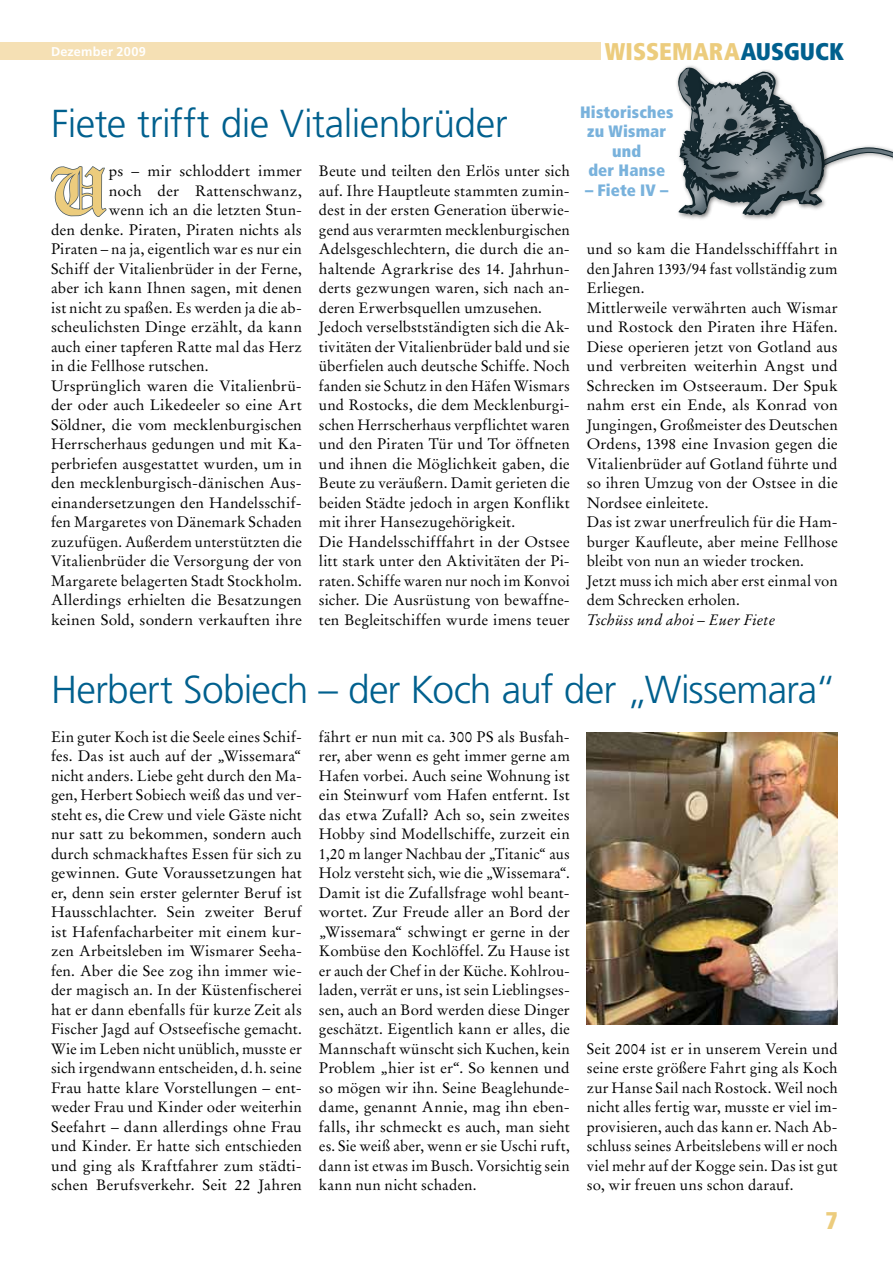
<style>
.page{position:relative;width:893px;height:1263px;background:#fff}
.page>*{position:absolute;margin:0;border:0;box-sizing:border-box;transform-origin:0 0}
.t1{font:300 73.05px "Cloister Black";color:#eccc7d}
.t2{font:300 39px "Frutiger";letter-spacing:-.015em;color:#00608e}
.t3{font:900 condensed 24.15px "Frutiger";letter-spacing:.005em;color:#eccc7d}
.t4{font:900 condensed 16.5px/19.5px "Frutiger";letter-spacing:.01em;color:#79b2dc;text-align:center}
.t5{font:15px/19.5px "Stempel Garamond";letter-spacing:.005em;color:#000;text-align:justify}
.t6{font:italic 15px "Stempel Garamond";letter-spacing:.005em;color:#000}
.t7{font:700 12.75px "Frutiger";letter-spacing:.015em;color:#fff}
.s1{color:#00608e}
</style>
<div class="page">
<div style="left:0;top:43px;width:600px;height:17px;background:#f5e0b4"></div>
<svg style="left:50px;top:166px;width:57px;height:51px"></svg>
<svg style="left:676px;top:65px;width:217px;height:155px"></svg>
<img style="left:587px;top:732px;width:251px;height:293px">
<p class="t7" style="left:51px;top:44px;width:96px">Dezember 2009</p>
<h3 class="t3" style="left:605px;top:36px;width:241px">Wissemara<span class="s1">Ausguck</span></h3>
<h2 class="t2" style="left:51px;top:102px;width:458px">Fiete trifft die Vitalienbrüder</h2>
<p class="t5" style="left:319px;top:161px;width:252px;text-align:left">Beute und teilten den Erlös unter sich auf. Ihre Hauptleute stammten zumin&shy;dest in der ersten Generation überwie&shy;gend aus verarmten mecklenburgischen Adelsgeschlechtern, die durch die an&shy;haltende Agrarkrise des 14. Jahrhun&shy;derts gezwungen waren, sich nach an&shy;deren Erwerbsquellen umzusehen.<br>Jedoch verselbstständigten sich die Ak&shy;tivitäten der Vitalienbrüder bald und sie überfielen auch deutsche Schiffe. Noch fanden sie Schutz in den Häfen Wismars und Rostocks, die dem Mecklenburgi&shy;schen Herrscherhaus verpflichtet waren und den Piraten Tür und Tor öffneten und ihnen die Möglichkeit gaben, die Beute zu veräußern. Damit gerieten die beiden Städte jedoch in argen Konflikt mit ihrer Hansezugehörigkeit.<br>Die Handelsschifffahrt in der Ostsee litt stark unter den Aktivitäten der Pi&shy;raten. Schiffe waren nur noch im Konvoi sicher. Die Ausrüstung von bewaffne&shy;ten Begleitschiffen wurde imens teuer</p>
<h1 class="t1" style="left:51px;top:155px;width:59px">U</h1>
<p class="t5" style="left:109px;top:161px;width:194px">ps – mir schloddert immer</p>
<p class="t5" style="left:109px;top:181px;width:194px">noch der Rattenschwanz,</p>
<p class="t5" style="left:109px;top:200px;width:194px">wenn ich an die letzten Stun-</p>
<p class="t5" style="left:51px;top:220px;width:252px">den denke. Piraten, Piraten nichts als</p>
<p class="t5" style="left:51px;top:239px;width:252px">Piraten – na ja, eigentlich war es nur ein</p>
<p class="t5" style="left:51px;top:259px;width:252px">Schiff der Vitalienbrüder in der Ferne,</p>
<p class="t5" style="left:51px;top:278px;width:252px">aber ich kann Ihnen sagen, mit denen</p>
<p class="t5" style="left:51px;top:298px;width:252px">ist nicht zu spaßen. Es werden ja die ab-</p>
<p class="t5" style="left:51px;top:317px;width:252px">scheulichsten Dinge erzählt, da kann</p>
<p class="t5" style="left:51px;top:337px;width:252px">auch einer tapferen Ratte mal das Herz</p>
<p class="t5" style="left:51px;top:356px;width:159px">in die Fellhose rutschen.</p>
<p class="t5" style="left:51px;top:376px;width:252px">Ursprünglich waren die Vitalienbrü-</p>
<p class="t5" style="left:51px;top:395px;width:252px">der oder auch Likedeeler so eine Art</p>
<p class="t5" style="left:51px;top:415px;width:252px">Söldner, die vom mecklenburgischen</p>
<p class="t5" style="left:51px;top:434px;width:252px">Herrscherhaus gedungen und mit Ka-</p>
<p class="t5" style="left:51px;top:454px;width:252px">perbriefen ausgestattet wurden, um in</p>
<p class="t5" style="left:51px;top:473px;width:252px">den mecklenburgisch-dänischen Aus-</p>
<p class="t5" style="left:51px;top:493px;width:252px">einandersetzungen den Handelsschif-</p>
<p class="t5" style="left:51px;top:512px;width:252px">fen Margaretes von Dänemark Schaden</p>
<p class="t5" style="left:51px;top:532px;width:252px">zuzufügen. Außerdem unterstützten die</p>
<p class="t5" style="left:51px;top:551px;width:252px">Vitalienbrüder die Versorgung der von</p>
<p class="t5" style="left:51px;top:571px;width:252px">Margarete belagerten Stadt Stockholm.</p>
<p class="t5" style="left:51px;top:590px;width:252px">Allerdings erhielten die Besatzungen</p>
<p class="t5" style="left:51px;top:610px;width:252px">keinen Sold, sondern verkauften ihre</p>
<p class="t4" style="left:580px;top:102px;width:95px">Historisches zu Wismar und<br>der Hanse</p>
<p class="t4" style="left:585px;top:180px;width:85px">– Fiete IV –</p>
<p class="t5" style="left:587px;top:239px;width:252px;text-align:left">und so kam die Handelsschifffahrt in den Jahren 1393/94 fast vollständig zum Erliegen.<br>Mittlerweile verwährten auch Wismar und Rostock den Piraten ihre Häfen.<br>Diese operieren jetzt von Gotland aus und verbreiten weiterhin Angst und Schrecken im Ostseeraum. Der Spuk nahm erst ein Ende, als Konrad von Jungingen, Großmeister des Deutschen Ordens, 1398 eine Invasion gegen die Vitalienbrüder auf Gotland führte und so ihren Umzug von der Ostsee in die Nordsee einleitete.<br>Das ist zwar unerfreulich für die Ham&shy;burger Kaufleute, aber meine Fellhose bleibt von nun an wieder trocken.<br>Jetzt muss ich mich aber erst einmal von dem Schrecken erholen.</p>
<p class="t6" style="left:587px;top:610px;width:190px">Tschüss und ahoi – Euer Fiete</p>
<h2 class="t2" style="left:51px;top:667px;width:787px">Herbert Sobiech – der Koch auf der „Wissemara“</h2>
<p class="t5" style="left:51px;top:727px;width:252px">Ein guter Koch ist die Seele eines Schif&shy;fes. Das ist auch auf der „Wissemara“ nicht anders. Liebe geht durch den Ma&shy;gen, Herbert Sobiech weiß das und ver&shy;steht es, die Crew und viele Gäste nicht nur satt zu bekommen, sondern auch durch schmackhaftes Essen für sich zu gewinnen. Gute Voraussetzungen hat er, denn sein erster gelernter Beruf ist Hausschlachter. Sein zweiter Beruf ist Hafenfacharbeiter mit einem kur&shy;zen Arbeitsleben im Wismarer Seeha&shy;fen. Aber die See zog ihn immer wie&shy;der magisch an. In der Küstenfischerei hat er dann ebenfalls für kurze Zeit als Fischer Jagd auf Ostseefische gemacht.<br>Wie im Leben nicht unüblich, musste er sich irgendwann entscheiden, d.h. seine Frau hatte klare Vorstellungen – ent&shy;weder Frau und Kinder oder weiterhin Seefahrt – dann allerdings ohne Frau und Kinder. Er hatte sich entschieden und ging als Kraftfahrer zum städti&shy;schen Berufsverkehr. Seit 22 Jahren</p>
<p class="t5" style="left:319px;top:727px;width:252px">fährt er nun mit ca. 300 PS als Busfah&shy;rer, aber wenn es geht immer gerne am Hafen vorbei. Auch seine Wohnung ist ein Steinwurf vom Hafen entfernt. Ist das etwa Zufall? Ach so, sein zweites Hobby sind Modellschiffe, zurzeit ein 1,20 m langer Nachbau der „Titanic“ aus Holz versteht sich, wie die „Wissemara“.<br>Damit ist die Zufallsfrage wohl beant&shy;wortet. Zur Freude aller an Bord der „Wissemara“ schwingt er gerne in der Kombüse den Kochlöffel. Zu Hause ist er auch der Chef in der Küche. Kohlrou&shy;laden, verrät er uns, ist sein Lieblingses&shy;sen, auch an Bord werden diese Dinger geschätzt. Eigentlich kann er alles, die Mannschaft wünscht sich Kuchen, kein Problem „hier ist er“. So kennen und so mögen wir ihn. Seine Beaglehunde&shy;dame, genannt Annie, mag ihn eben&shy;falls, ihr schmeckt es auch, man sieht es. Sie weiß aber, wenn er sie Uschi ruft, dann ist etwas im Busch. Vorsichtig sein kann nun nicht schaden.</p>
<p class="t5" style="left:587px;top:1039px;width:252px">Seit 2004 ist er in unserem Verein und seine erste größere Fahrt ging als Koch zur Hanse Sail nach Rostock. Weil noch nicht alles fertig war, musste er viel im&shy;provisieren, auch das kann er. Nach Ab&shy;schluss seines Arbeitslebens will er noch viel mehr auf der Kogge sein. Das ist gut so, wir freuen uns schon darauf.</p>
<h3 class="t3" style="left:825px;top:1205px;width:14px">7</h3>
</div>
